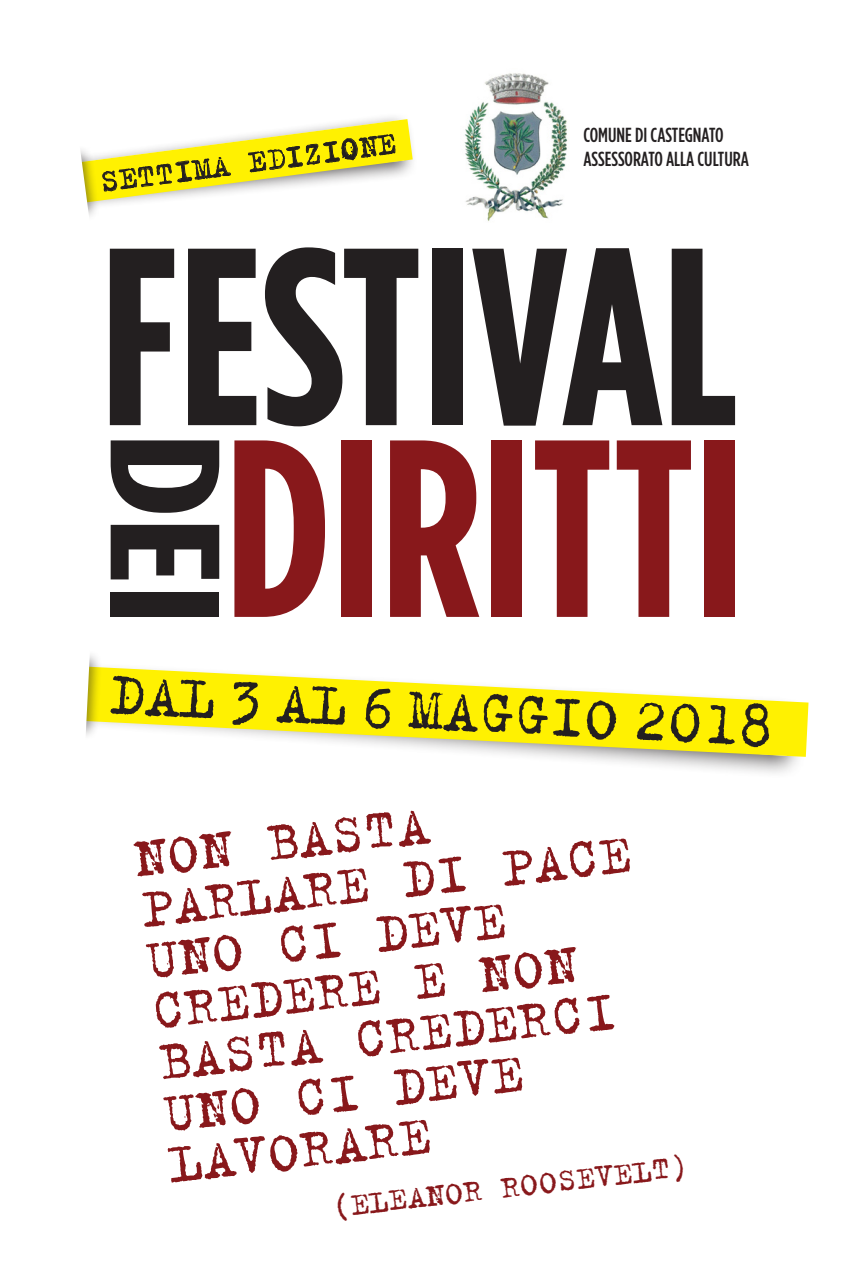
<style>
.page{position:relative;width:851px;height:1276px;background:#fff}
.page>*{position:absolute;margin:0;border:0;box-sizing:border-box;transform-origin:0 0}
.t1{font:700 condensed 252px "Gotham HTF";color:#231f20}
.t2{font:700 condensed 252px "Gotham HTF";color:#88181b}
.t3{font:700 condensed 155.1px "Gotham HTF";color:#231f20;scale:1.3 1}
.t4{font:64.2px "Trixie";color:#231f20}
.t5{font:60px "Trixie";color:#88181b}
.t6{font:34.5px "Trixie";color:#88181b}
.t7{font:33.9px "Trixie Text";color:#231f20}
.t8{font:500 condensed 20.4px "Gotham HTF";color:#231f20}
</style>
<div class="page">
<img style="left:464px;top:73px;width:104px;height:149px">
<svg style="left:80px;top:119px;width:332px;height:97px"></svg>
<div style="left:70px;top:662px;width:737px;height:116px;background:#231f20;opacity:.7"></div>
<svg style="left:90px;top:666px;width:718px;height:91px;fill:#fff101"></svg>
<div style="left:69px;top:650px;width:33px;height:89px;background:#231f20;opacity:.7"></div>
<svg style="left:69px;top:650px;width:21px;height:107px"></svg>
<p class="t7" style="left:98px;top:160px;width:299px;rotate:-7deg">SETTIMA EDIZIONE</p>
<p class="t8" style="left:583px;top:123px;width:142px">COMUNE DI CASTEGNATO</p>
<p class="t8" style="left:583px;top:148px;width:167px">ASSESSORATO ALLA CULTURA</p>
<p class="t1" style="left:101px;top:195px;width:639px">FESTIVAL</p>
<p class="t2" style="left:225px;top:387px;width:520px">DIRITTI</p>
<p class="t3" style="left:252px;top:433px;width:148px;rotate:90deg">DEI</p>
<p class="t4" style="left:112px;top:650px;width:666px;rotate:3deg">DAL 3 AL 6 MAGGIO 2018</p>
<p class="t5" style="left:130px;top:817px;width:298px;rotate:-6deg">NON BASTA</p>
<p class="t5" style="left:136px;top:868px;width:496px;rotate:-6deg">PARLARE DI PACE</p>
<p class="t5" style="left:142px;top:919px;width:364px;rotate:-6deg">UNO CI DEVE</p>
<p class="t5" style="left:147px;top:970px;width:430px;rotate:-6deg">CREDERE E NON</p>
<p class="t5" style="left:153px;top:1021px;width:463px;rotate:-6deg">BASTA CREDERCI</p>
<p class="t5" style="left:159px;top:1072px;width:364px;rotate:-6deg">UNO CI DEVE</p>
<p class="t5" style="left:165px;top:1124px;width:265px;rotate:-6deg">LAVORARE</p>
<p class="t6" style="left:329px;top:1185px;width:361px;rotate:-7deg">(ELEANOR ROOSEVELT)</p>
</div>
